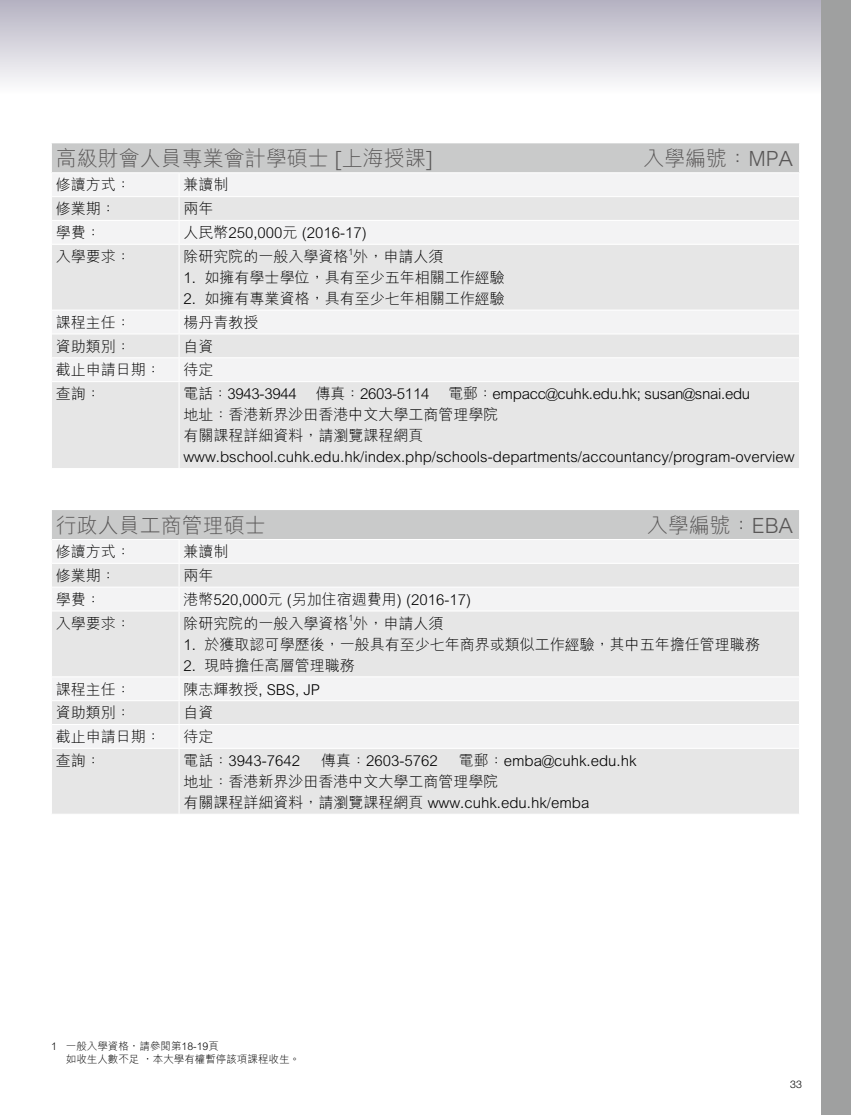
<style>
.page{position:relative;width:851px;height:1115px;background:#fff}
.page>*{position:absolute;margin:0;border:0;box-sizing:border-box;transform-origin:0 0}
.t1{font:300 21px "M Hei HK";color:#595757}
.t2{font:300 15px/21px "M Hei HK";color:#000}
.t3{font:300 15px "M Hei HK";letter-spacing:-.02em;color:#000}
.t4{font:300 10.5px/12px "M Hei HK";color:#000}
.t5{font:300 10.5px "Helvetica Neue LT Std";color:#000}
.t6{font:300 8.7px "M Hei HK";color:#000}
</style>
<div class="page">
<div style="left:0;top:0;width:850px;height:94px;background:linear-gradient(to bottom,#b5b2c1,#fdfdfd)"></div>
<div style="left:821px;top:0;width:29px;height:1114px;background:#9fa0a0"></div>
<div style="left:51px;top:143px;width:748px;height:30px;background:#c9caca"></div>
<div style="left:52px;top:174px;width:747px;height:22px;background:#f3f3f4"></div>
<svg style="left:52px;top:197px;width:747px;height:271px;fill:#e6e6e6"></svg>
<hr style="left:52px;top:172px;width:127px;height:1px;background:#fff">
<hr style="left:179px;top:172px;width:620px;height:1px;background:#fff">
<hr style="left:52px;top:220px;width:127px;height:1px;background:#fff">
<hr style="left:179px;top:220px;width:620px;height:1px;background:#fff">
<svg style="left:178px;top:174px;width:1px;height:70px"></svg>
<hr style="left:52px;top:244px;width:127px;height:1px;background:#fff">
<hr style="left:179px;top:244px;width:620px;height:1px;background:#fff">
<hr style="left:178px;top:245px;width:1px;height:64px;background:#fff">
<hr style="left:52px;top:309px;width:127px;height:1px;background:#fff">
<hr style="left:179px;top:309px;width:620px;height:1px;background:#fff">
<hr style="left:52px;top:333px;width:127px;height:1px;background:#fff">
<hr style="left:179px;top:333px;width:620px;height:1px;background:#fff">
<hr style="left:52px;top:357px;width:127px;height:1px;background:#fff">
<hr style="left:179px;top:357px;width:620px;height:1px;background:#fff">
<svg style="left:178px;top:310px;width:1px;height:71px"></svg>
<hr style="left:52px;top:381px;width:127px;height:1px;background:#fff">
<hr style="left:179px;top:381px;width:620px;height:1px;background:#fff">
<hr style="left:178px;top:382px;width:1px;height:86px;background:#fff">
<hr style="left:51px;top:143px;width:1px;height:30px;background:#fff">
<div style="left:51px;top:509px;width:748px;height:30px;background:#c9caca"></div>
<div style="left:52px;top:540px;width:747px;height:22px;background:#f3f3f4"></div>
<svg style="left:52px;top:564px;width:747px;height:249px;fill:#e6e6e6"></svg>
<hr style="left:51px;top:509px;width:128px;height:1px;background:#fff">
<hr style="left:51px;top:509px;width:1px;height:30px;background:#fff">
<hr style="left:179px;top:509px;width:620px;height:1px;background:#fff">
<hr style="left:52px;top:586px;width:127px;height:1px;background:#fff">
<hr style="left:179px;top:586px;width:620px;height:1px;background:#fff">
<svg style="left:178px;top:540px;width:1px;height:70px"></svg>
<hr style="left:52px;top:610px;width:127px;height:1px;background:#fff">
<hr style="left:179px;top:610px;width:620px;height:1px;background:#fff">
<hr style="left:178px;top:611px;width:1px;height:65px;background:#fff">
<hr style="left:52px;top:676px;width:127px;height:1px;background:#fff">
<hr style="left:179px;top:676px;width:620px;height:1px;background:#fff">
<hr style="left:52px;top:700px;width:127px;height:1px;background:#fff">
<hr style="left:179px;top:700px;width:620px;height:1px;background:#fff">
<hr style="left:52px;top:723px;width:127px;height:1px;background:#fff">
<hr style="left:179px;top:723px;width:620px;height:1px;background:#fff">
<svg style="left:178px;top:677px;width:1px;height:70px"></svg>
<hr style="left:52px;top:747px;width:127px;height:1px;background:#fff">
<hr style="left:179px;top:747px;width:620px;height:1px;background:#fff">
<hr style="left:178px;top:748px;width:1px;height:65px;background:#fff">
<h1 class="t1" style="left:56px;top:143px;width:378px">高級財會人員專業會計學碩士 [上海授課]</h1>
<h1 class="t1" style="left:643px;top:143px;width:151px">入學編號：MPA</h1>
<p class="t2" style="left:56px;top:174px;width:77px">修讀方式：</p>
<p class="t2" style="left:183px;top:174px;width:46px">兼讀制</p>
<p class="t2" style="left:56px;top:198px;width:62px">修業期：</p>
<p class="t2" style="left:183px;top:198px;width:31px">兩年</p>
<p class="t2" style="left:56px;top:221px;width:47px">學費：</p>
<p class="t2" style="left:183px;top:221px;width:185px">人民幣250,000元 (2016-17)</p>
<p class="t2" style="left:56px;top:245px;width:77px">入學要求：</p>
<p class="t2" style="left:183px;top:245px;width:261px">除研究院的一般入學資格外，申請人須</p>
<p class="t6" style="left:348px;top:245px;width:6px">1</p>
<p class="t2" style="left:183px;top:266px;width:323px">1. 如擁有學士學位，具有至少五年相關工作經驗</p>
<p class="t2" style="left:183px;top:287px;width:323px">2. 如擁有專業資格，具有至少七年相關工作經驗</p>
<p class="t2" style="left:56px;top:311px;width:76px">課程主任：</p>
<p class="t2" style="left:183px;top:311px;width:76px">楊丹青教授</p>
<p class="t2" style="left:56px;top:335px;width:76px">資助類別：</p>
<p class="t2" style="left:183px;top:335px;width:31px">自資</p>
<p class="t2" style="left:56px;top:359px;width:107px">截止申請日期：</p>
<p class="t2" style="left:183px;top:359px;width:31px">待定</p>
<p class="t2" style="left:56px;top:382px;width:46px">查詢：</p>
<p class="t3" style="left:183px;top:383px;width:115px">電話：3943-3944</p>
<p class="t3" style="left:316px;top:383px;width:115px">傳真：2603-5114</p>
<p class="t2" style="left:183px;top:382px;width:613px;text-indent:265px">電郵：empacc@cuhk.edu.hk; susan@snai.edu<br>地址：香港新界沙田香港中文大學工商管理學院<br>有關課程詳細資料，請瀏覽課程網頁www.bschool.cuhk.edu.hk/index.php/schools-departments/accountancy/program-overview</p>
<h1 class="t1" style="left:56px;top:510px;width:212px">行政人員工商管理碩士</h1>
<h1 class="t1" style="left:646px;top:510px;width:147px">入學編號：EBA</h1>
<p class="t2" style="left:56px;top:540px;width:77px">修讀方式：</p>
<p class="t2" style="left:183px;top:540px;width:46px">兼讀制</p>
<p class="t2" style="left:56px;top:564px;width:62px">修業期：</p>
<p class="t2" style="left:183px;top:564px;width:31px">兩年</p>
<p class="t2" style="left:56px;top:588px;width:47px">學費：</p>
<p class="t2" style="left:183px;top:588px;width:289px">港幣520,000元 (另加住宿週費用) (2016-17)</p>
<p class="t2" style="left:56px;top:612px;width:77px">入學要求：</p>
<p class="t2" style="left:183px;top:612px;width:261px">除研究院的一般入學資格外，申請人須</p>
<p class="t6" style="left:348px;top:611px;width:6px">1</p>
<p class="t2" style="left:183px;top:633px;width:578px">1. 於獲取認可學歷後，一般具有至少七年商界或類似工作經驗，其中五年擔任管理職務</p>
<p class="t2" style="left:183px;top:654px;width:173px">2. 現時擔任高層管理職務</p>
<p class="t2" style="left:56px;top:677px;width:76px">課程主任：</p>
<p class="t2" style="left:183px;top:677px;width:138px">陳志輝教授, SBS, JP</p>
<p class="t2" style="left:56px;top:701px;width:76px">資助類別：</p>
<p class="t2" style="left:183px;top:701px;width:31px">自資</p>
<p class="t2" style="left:56px;top:725px;width:107px">截止申請日期：</p>
<p class="t2" style="left:183px;top:725px;width:31px">待定</p>
<p class="t2" style="left:56px;top:749px;width:46px">查詢：</p>
<p class="t2" style="left:183px;top:749px;width:118px">電話：3943-7642</p>
<p class="t2" style="left:321px;top:749px;width:118px">傳真：2603-5762</p>
<p class="t2" style="left:183px;top:749px;width:455px;text-indent:275px">電郵：emba@cuhk.edu.hk地址：香港新界沙田香港中文大學工商管理學院<br>有關課程詳細資料，請瀏覽課程網頁 www.cuhk.edu.hk/emba</p>
<p class="t4" style="left:66px;top:1039px;width:235px;text-indent:-15px">1 一般入學資格，請參閱第18-19頁<br>如收生人數不足，本大學有權暫停該項課程收生。</p>
<p class="t5" style="left:790px;top:1076px;width:13px">33</p>
</div>
